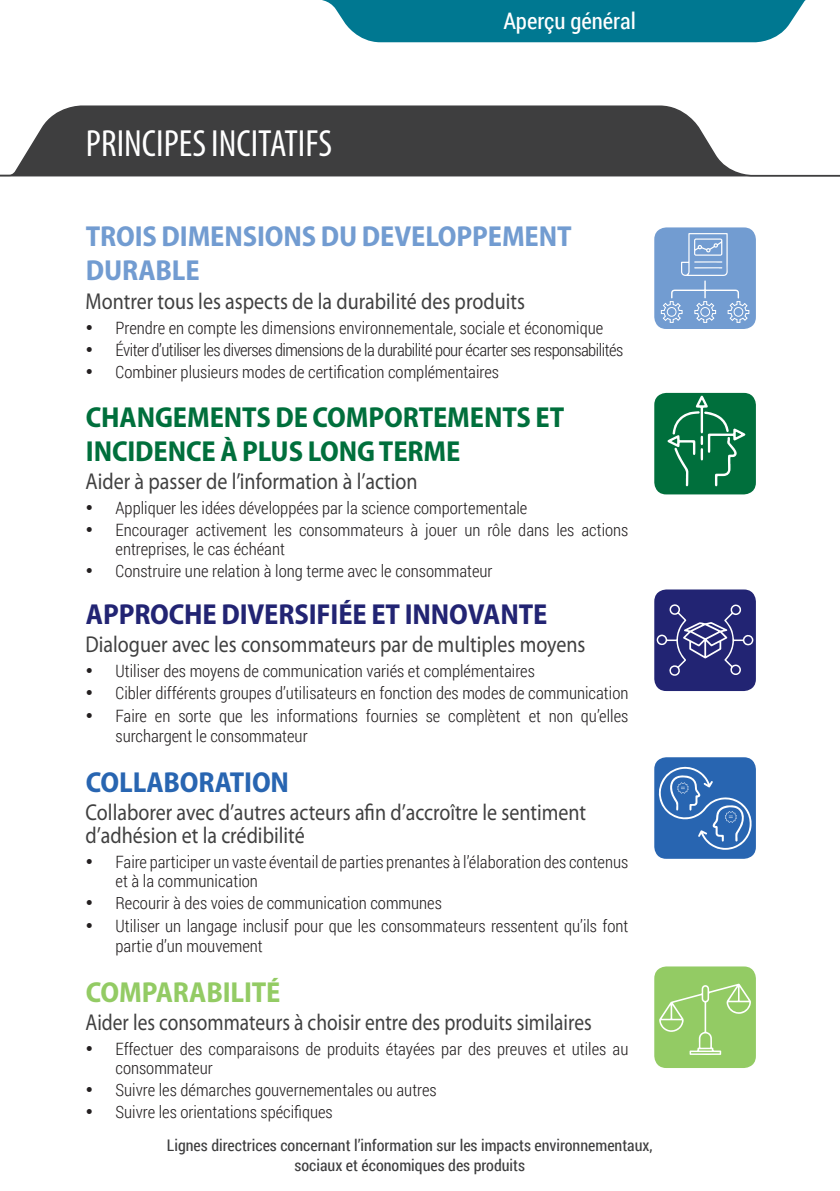
<style>
.page{position:relative;width:840px;height:1191px;background:#fff}
.page>*{position:absolute;margin:0;border:0;box-sizing:border-box;transform-origin:0 0}
.t1{font:condensed 38px "Myriad Pro";color:#fff}
.t2{font:700 semi-condensed 29px/34px "Myriad Pro";letter-spacing:-.005em;color:#006f3c}
.t3{font:700 semi-condensed 29px/34px "Myriad Pro";letter-spacing:-.005em;color:#729cd1}
.t4{font:700 semi-condensed 29px "Myriad Pro";letter-spacing:-.005em;color:#222473}
.t5{font:700 semi-condensed 29px "Myriad Pro";letter-spacing:-.005em;color:#2865b1}
.t6{font:700 semi-condensed 29px "Myriad Pro";letter-spacing:-.005em;color:#93cb64}
.t7{font:23px/23px "Myriad Pro";color:#404040;scale:.87 1}
.t8{font:23px "Myriad Pro";color:#404040;scale:.84 1}
.t9{font:22.8px "Roboto Condensed";color:#fff}
.t10{font:300 17px/19px "Roboto Condensed";color:#231f20}
.t11{font:300 17px "Roboto Condensed";letter-spacing:-.03em;color:#231f20}
.t12{font:16px/20px "Roboto Condensed";color:#3e3e3f;text-align:center}
</style>
<div class="page">
<svg style="left:0;top:105px;width:839px;height:72px;fill:#3e3e3f"></svg>
<div style="left:654px;top:227px;width:101px;height:102px;background:#729cd1;border-radius:12px"></div>
<svg style="left:660px;top:233px;width:89px;height:90px"></svg>
<div style="left:733px;top:307px;width:9px;height:10px;border:1px solid #fff;border-radius:50%"></div>
<div style="left:654px;top:393px;width:101px;height:101px;background:#006f3c;border-radius:12px"></div>
<svg style="left:667px;top:395px;width:78px;height:91px"></svg>
<div style="left:654px;top:589px;width:101px;height:102px;background:#222473;border-radius:12px"></div>
<svg style="left:656px;top:604px;width:97px;height:72px"></svg>
<div style="left:654px;top:757px;width:101px;height:101px;background:#2865b1;border-radius:12px"></div>
<svg style="left:658px;top:766px;width:93px;height:84px"></svg>
<div style="left:654px;top:966px;width:101px;height:102px;background:#93cb64;border-radius:12px"></div>
<svg style="left:659px;top:983px;width:91px;height:72px"></svg>
<hr style="left:0;top:175px;width:839px;height:1px;background:#3e3e3f">
<svg style="left:322px;top:0;width:484px;height:42px;background:#148299"></svg>
<h1 class="t1" style="left:86px;top:120px;width:248px">PRINCIPES INCITATIFS</h1>
<h3 class="t9" style="left:503px;top:5px;width:134px">Aperçu général</h3>
<h2 class="t3" style="left:86px;top:219px;width:487px">TROIS DIMENSIONS DU DEVELOPPEMENT<br>DURABLE</h2>
<h3 class="t7" style="left:85px;top:289px;width:506px">Montrer tous les aspects de la durabilité des produits</h3>
<p class="t10" style="left:85px;top:317px;width:519px">• Prendre en compte les dimensions environnementale, sociale et économique</p>
<p class="t11" style="left:85px;top:338px;width:539px">• Éviter d’utiliser les diverses dimensions de la durabilité pour écarter ses responsabilités</p>
<p class="t10" style="left:85px;top:362px;width:415px">• Combiner plusieurs modes de certification complémentaires</p>
<h2 class="t2" style="left:86px;top:399px;width:479px">CHANGEMENTS DE COMPORTEMENTS ET<br>INCIDENCE À PLUS LONG TERME</h2>
<h3 class="t7" style="left:85px;top:469px;width:383px">Aider à passer de l’information à l’action</h3>
<p class="t10" style="left:85px;top:498px;width:443px">• Appliquer les idées développées par la science comportementale</p>
<p class="t10" style="left:115px;top:519px;width:514px;text-indent:-30px">• Encourager activement les consommateurs à jouer un rôle dans les actions entreprises, le cas échéant</p>
<p class="t10" style="left:85px;top:560px;width:408px">• Construire une relation à long terme avec le consommateur</p>
<h2 class="t4" style="left:86px;top:595px;width:463px">APPROCHE DIVERSIFIÉE ET INNOVANTE</h2>
<h3 class="t7" style="left:85px;top:633px;width:576px">Dialoguer avec les consommateurs par de multiples moyens</h3>
<p class="t10" style="left:85px;top:661px;width:450px">• Utiliser des moyens de communication variés et complémentaires</p>
<p class="t10" style="left:85px;top:683px;width:544px">• Cibler différents groupes d’utilisateurs en fonction des modes de communication</p>
<p class="t10" style="left:115px;top:705px;width:514px;line-height:20px;text-indent:-30px">• Faire en sorte que les informations fournies se complètent et non qu’elles surchargent le consommateur</p>
<h2 class="t5" style="left:86px;top:763px;width:205px">COLLABORATION</h2>
<h3 class="t7" style="left:85px;top:801px;width:576px">Collaborer avec d’autres acteurs afin d’accroître le sentiment d’adhésion et la crédibilité</h3>
<p class="t10" style="left:115px;top:852px;width:514px;text-indent:-30px">• Faire participer un vaste éventail de parties prenantes à l’élaboration des contenus et à la communication</p>
<p class="t10" style="left:85px;top:893px;width:358px">• Recourir à des voies de communication communes</p>
<p class="t10" style="left:115px;top:915px;width:514px;line-height:20px;text-indent:-30px">• Utiliser un langage inclusif pour que les consommateurs ressentent qu’ils font partie d’un mouvement</p>
<h2 class="t6" style="left:86px;top:973px;width:196px">COMPARABILITÉ</h2>
<h3 class="t8" style="left:85px;top:1008px;width:603px">Aider les consommateurs à choisir entre des produits similaires</h3>
<p class="t10" style="left:115px;top:1039px;width:514px;text-indent:-30px">• Effectuer des comparaisons de produits étayées par des preuves et utiles au consommateur</p>
<p class="t10" style="left:85px;top:1079px;width:352px">• Suivre les démarches gouvernementales ou autres</p>
<p class="t10" style="left:85px;top:1101px;width:248px">• Suivre les orientations spécifiques</p>
<p class="t12" style="left:167px;top:1134px;width:487px">Lignes directrices concernant l’information sur les impacts environnementaux, sociaux et économiques des produits</p>
</div>
